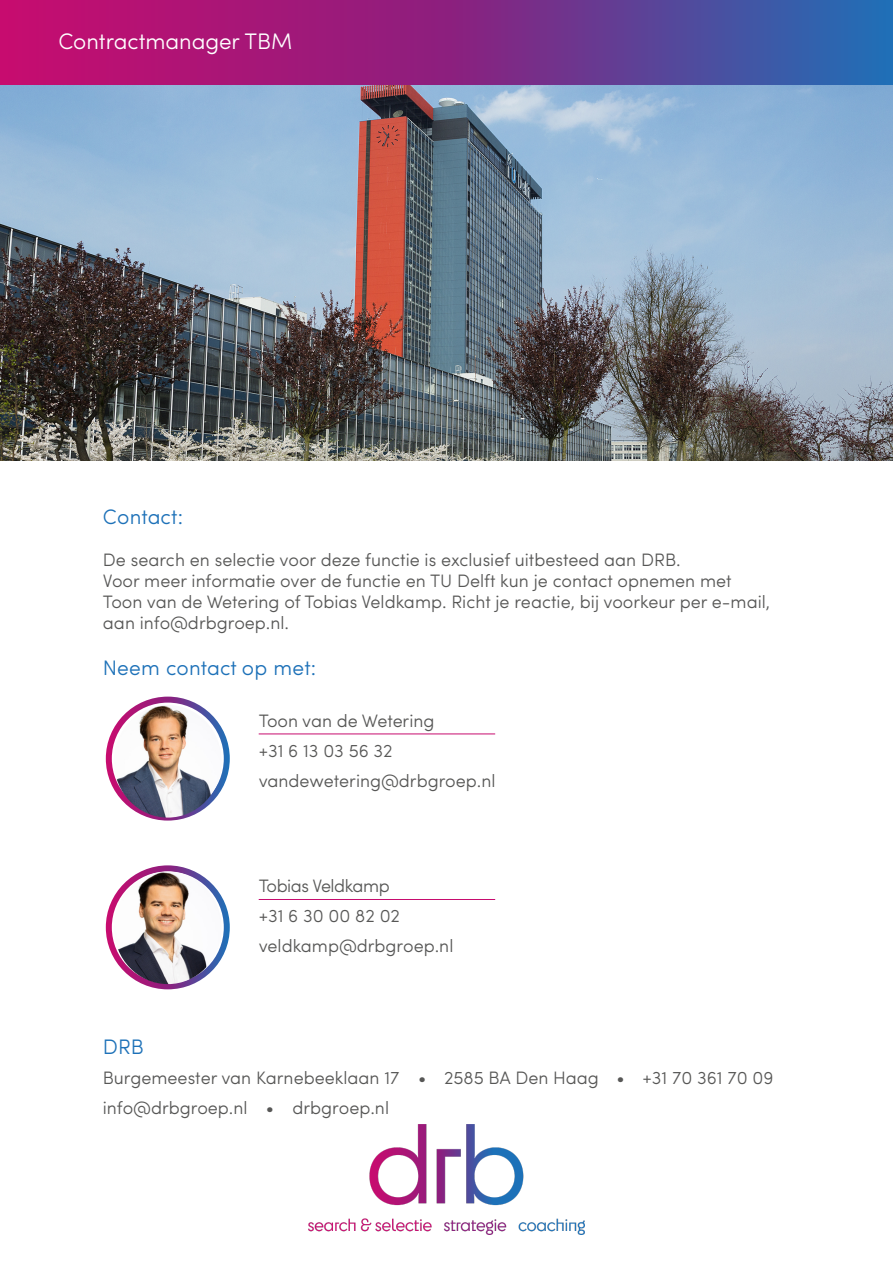
<style>
.page{position:relative;width:893px;height:1263px;background:#fff}
.page>*{position:absolute;margin:0;border:0;box-sizing:border-box;transform-origin:0 0}
.t1{font:300 22.5px "Sofia Pro";letter-spacing:-.005em;color:#fff}
.t2{font:300 21px "Sofia Pro";letter-spacing:.005em;color:#1d71b8}
.t3{font:300 18px/30px "Sofia Pro";color:#575756}
</style>
<div class="page">
<img style="left:309px;top:1125px;width:275px;height:109px">
<svg style="left:0;top:0;width:893px;height:85px;background:#7f2e88"></svg>
<hr style="left:259px;top:733px;width:236px;height:1px;background:#c70c6f">
<hr style="left:259px;top:899px;width:236px;height:1px;background:#c70c6f">
<svg style="left:106px;top:697px;width:124px;height:123px"></svg>
<svg style="left:106px;top:865px;width:124px;height:124px"></svg>
<img style="left:114px;top:705px;width:108px;height:112px;border-radius:50%">
<img style="left:114px;top:871px;width:108px;height:113px;border-radius:50%">
<img style="left:0;top:85px;width:893px;height:375px">
<p class="t1" style="left:58px;top:32px;width:235px">Contractmanager TBM</p>
<p class="t2" style="left:103px;top:508px;width:82px">Contact:</p>
<p class="t3" style="left:103px;top:551px;width:669px;line-height:21px">De search en selectie voor deze functie is exclusief uitbesteed aan DRB.<br>Voor meer informatie over de functie en TU Delft kun je contact opnemen met Toon van de Wetering of Tobias Veldkamp. Richt je reactie, bij voorkeur per e-mail, aan info@drbgroep.nl.</p>
<p class="t2" style="left:103px;top:659px;width:215px">Neem contact op met:</p>
<p class="t3" style="left:259px;top:707px;width:238px">Toon van de Wetering<br>+31 6 13 03 56 32 vandewetering@drbgroep.nl</p>
<p class="t3" style="left:259px;top:872px;width:196px">Tobias Veldkamp<br>+31 6 30 00 82 02 veldkamp@drbgroep.nl</p>
<p class="t2" style="left:103px;top:1038px;width:43px">DRB</p>
<p class="t3" style="left:103px;top:1064px;width:672px">Burgemeester van Karnebeeklaan 17 • 2585 BA Den Haag • +31 70 361 70 09 info@drbgroep.nl • drbgroep.nl</p>
</div>
